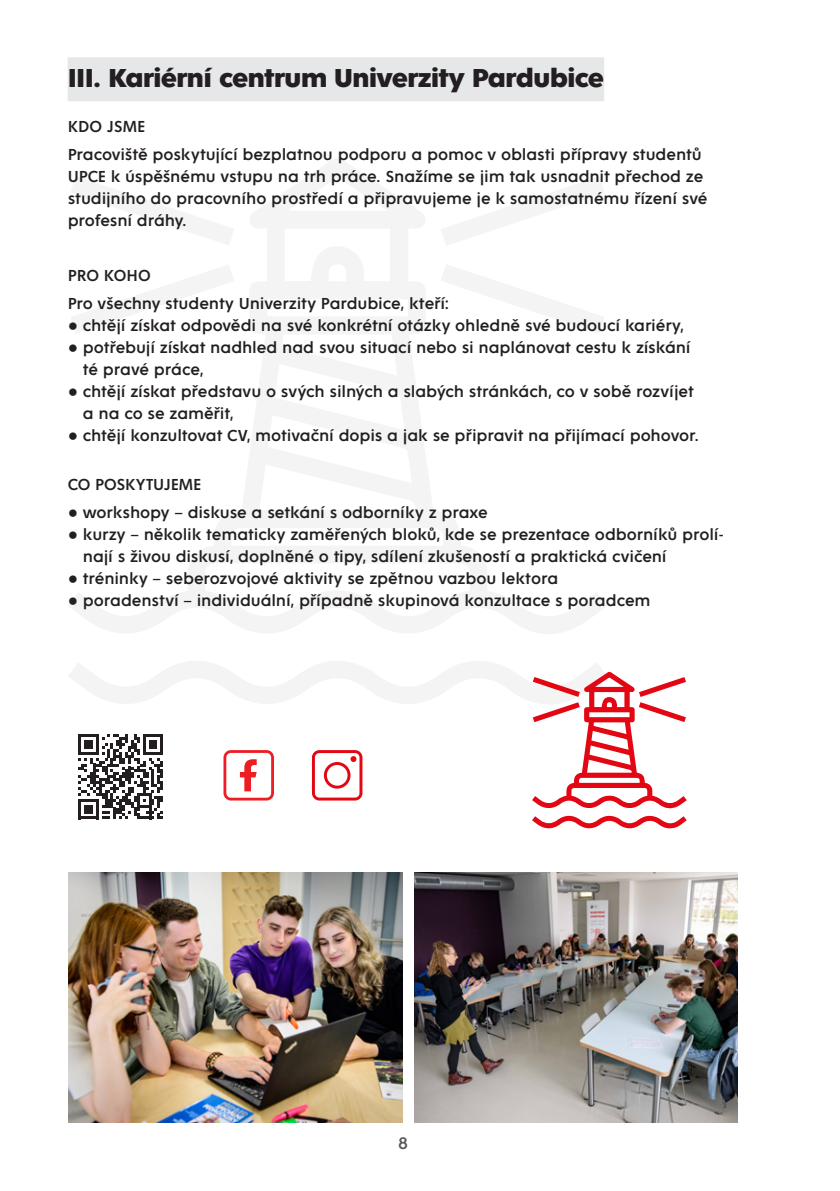
<style>
.page{position:relative;width:840px;height:1191px;background:#fff}
.page>*{position:absolute;margin:0;border:0;box-sizing:border-box;transform-origin:0 0}
.t1{font:700 28px "Fenomen Sans";letter-spacing:-.035em;color:#231f20}
.t2{font:18px "Fenomen Sans";color:#57585a}
.t3{font:17.2px/22px "Fenomen Sans";letter-spacing:-.01em;color:#231f20}
.s1{font-family:"Arial"}
</style>
<div class="page">
<svg style="left:69px;top:159px;width:537px;height:475px"></svg>
<svg style="left:70px;top:176px;width:164px;height:69px"></svg>
<svg style="left:440px;top:176px;width:164px;height:70px"></svg>
<svg style="left:70px;top:264px;width:164px;height:70px"></svg>
<svg style="left:440px;top:264px;width:164px;height:69px"></svg>
<div style="left:68px;top:57px;width:536px;height:44px;background:#e6e7e9"></div>
<img style="left:68px;top:872px;width:334px;height:251px">
<img style="left:414px;top:872px;width:323px;height:251px">
<svg style="left:69px;top:661px;width:617px;height:168px"></svg>
<p class="t1" style="left:68px;top:63px;width:537px">III. Kariérní centrum Univerzity Pardubice</p>
<p class="t3" style="left:68px;top:116px;width:79px">KDO JSME</p>
<p class="t3" style="left:68px;top:143px;width:641px">Pracoviště poskytující bezplatnou podporu a pomoc v oblasti přípravy studentů UPCE k úspěšnému vstupu na trh práce. Snažíme se jim tak usnadnit přechod ze studijního do pracovního prostředí a připravujeme je k samostatnému řízení své profesní dráhy.</p>
<p class="t3" style="left:68px;top:265px;width:84px">PRO KOHO</p>
<p class="t3" style="left:68px;top:292px;width:382px">Pro všechny studenty Univerzity Pardubice, kteří:</p>
<p class="t3" style="left:68px;top:314px;width:617px"><span class="s1">●</span> chtějí získat odpovědi na své konkrétní otázky ohledně své budoucí kariéry,</p>
<p class="t3" style="left:83px;top:336px;width:609px;text-indent:-15px"><span class="s1">●</span> potřebují získat nadhled nad svou situací nebo si naplánovat cestu k získání té pravé práce,</p>
<p class="t3" style="left:83px;top:380px;width:612px;text-indent:-15px"><span class="s1">●</span> chtějí získat představu o svých silných a slabých stránkách, co v sobě rozvíjet a na co se zaměřit,</p>
<p class="t3" style="left:68px;top:424px;width:632px"><span class="s1">●</span> chtějí konzultovat CV, motivační dopis a jak se připravit na přijímací pohovor.</p>
<p class="t3" style="left:68px;top:474px;width:135px">CO POSKYTUJEME</p>
<p class="t3" style="left:68px;top:502px;width:421px"><span class="s1">●</span> workshopy – diskuse a setkání s odborníky z praxe</p>
<p class="t3" style="left:83px;top:524px;width:642px;text-indent:-15px"><span class="s1">●</span> kurzy – několik tematicky zaměřených bloků, kde se prezentace odborníků prolí&shy;nají s živou diskusí, doplněné o tipy, sdílení zkušeností a praktická cvičení</p>
<p class="t3" style="left:68px;top:568px;width:492px"><span class="s1">●</span> tréninky – seberozvojové aktivity se zpětnou vazbou lektora</p>
<p class="t3" style="left:68px;top:590px;width:584px"><span class="s1">●</span> poradenství – individuální, případně skupinová konzultace s poradcem</p>
<p class="t2" style="left:398px;top:1133px;width:11px">8</p>
</div>
